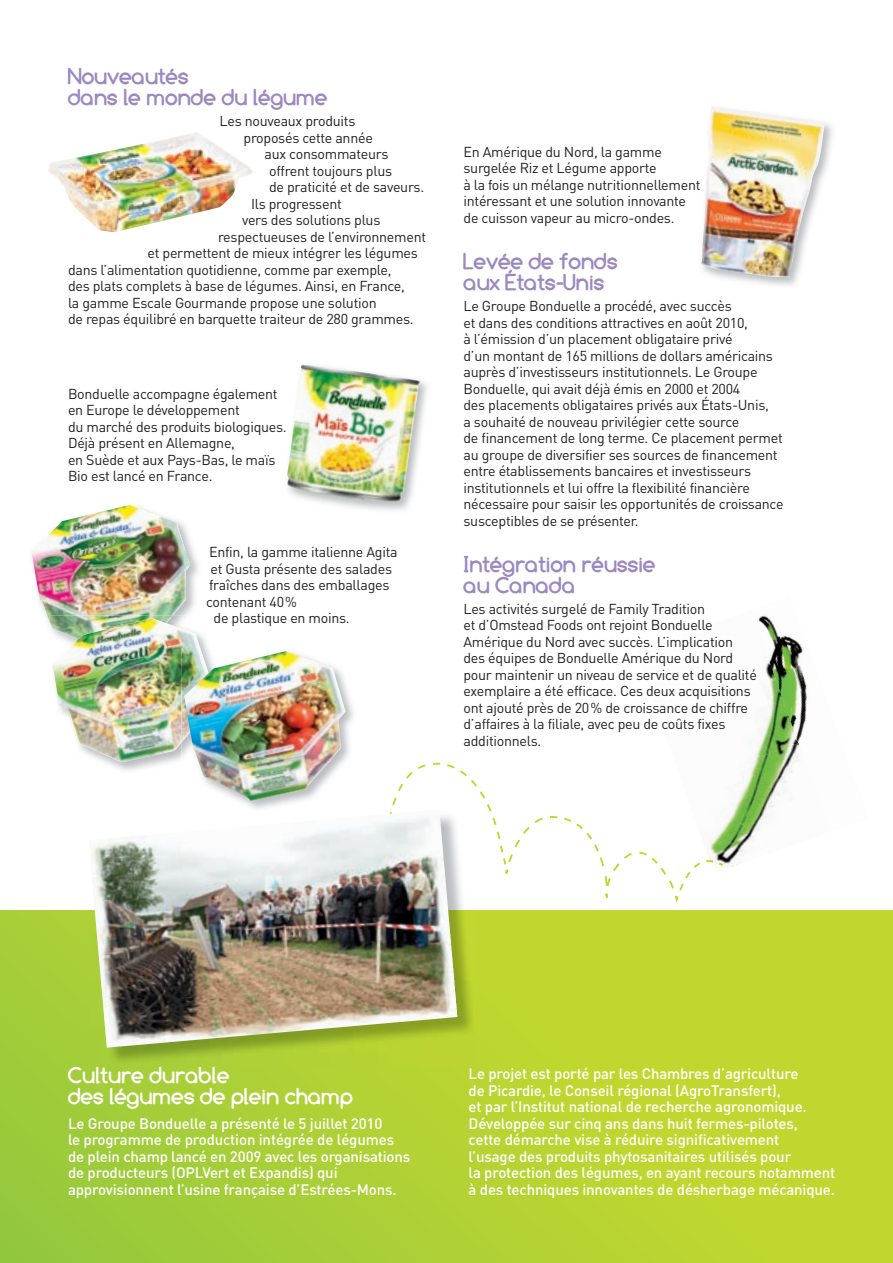
<style>
.page{position:relative;width:893px;height:1263px;background:#fff}
.page>*{position:absolute;margin:0;border:0;box-sizing:border-box;transform-origin:0 0}
.t1{font:700 22.5px/21px "Comfortaa";color:#9c88c0}
.t2{font:700 22.5px/21px "Comfortaa";color:#fff}
.t3{font:500 15px/16.5px "DIN";letter-spacing:-.01em;color:#fff}
.t4{font:14.25px/16.5px "DIN";letter-spacing:-.02em;color:#231f20}
</style>
<div class="page">
<svg style="left:0;top:910px;width:893px;height:353px;background:#b4d233"></svg>
<img style="left:719px;top:123px;width:113px;height:163px">
<img style="left:701px;top:107px;width:124px;height:170px">
<img style="left:287px;top:365px;width:133px;height:138px">
<img style="left:48px;top:542px;width:150px;height:83px">
<img style="left:32px;top:505px;width:158px;height:117px">
<img style="left:173px;top:615px;width:28px;height:33px">
<img style="left:50px;top:615px;width:123px;height:21px">
<img style="left:53px;top:618px;width:147px;height:144px">
<img style="left:181px;top:648px;width:28px;height:95px">
<img style="left:184px;top:651px;width:162px;height:150px">
<svg style="left:392px;top:763px;width:290px;height:140px"></svg>
<img style="left:90px;top:811px;width:385px;height:254px">
<img style="left:89px;top:809px;width:368px;height:239px">
<img style="left:48px;top:132px;width:205px;height:100px">
<img style="left:636px;top:763px;width:46px;height:21px">
<img style="left:752px;top:615px;width:56px;height:128px">
<img style="left:708px;top:743px;width:92px;height:126px">
<img style="left:752px;top:669px;width:5px;height:14px">
<svg style="left:679px;top:860px;width:34px;height:30px"></svg>
<svg style="left:719px;top:863px;width:4px;height:3px"></svg>
<h1 class="t1" style="left:68px;top:66px;width:261px">Nouveautés<br>dans le monde du légume</h1>
<p class="t4" style="left:220px;top:114px;width:137px">Les nouveaux produits</p>
<p class="t4" style="left:244px;top:131px;width:131px">proposés cette année</p>
<p class="t4" style="left:265px;top:147px;width:125px">aux consommateurs</p>
<p class="t4" style="left:269px;top:164px;width:125px">offrent toujours plus</p>
<p class="t4" style="left:269px;top:180px;width:157px">de praticité et de saveurs.</p>
<p class="t4" style="left:251px;top:197px;width:92px">Ils progressent</p>
<p class="t4" style="left:242px;top:213px;width:140px">vers des solutions plus</p>
<p class="t4" style="left:218px;top:230px;width:210px">respectueuses de l’environnement</p>
<p class="t4" style="left:148px;top:246px;width:272px">et permettent de mieux intégrer les légumes</p>
<p class="t4" style="left:68px;top:263px;width:325px">dans l’alimentation quotidienne, comme par exemple,</p>
<p class="t4" style="left:68px;top:279px;width:338px">des plats complets à base de légumes. Ainsi, en France,</p>
<p class="t4" style="left:68px;top:296px;width:310px">la gamme Escale Gourmande propose une solution</p>
<p class="t4" style="left:68px;top:312px;width:347px">de repas équilibré en barquette traiteur de 280 grammes.</p>
<p class="t4" style="left:68px;top:387px;width:220px">Bonduelle accompagne également en Europe le développement<br>du marché des produits biologiques.<br>Déjà présent en Allemagne,<br>en Suède et aux Pays-Bas, le maïs<br>Bio est lancé en France.</p>
<p class="t4" style="left:209px;top:545px;width:190px">Enfin, la gamme italienne Agita</p>
<p class="t4" style="left:211px;top:562px;width:183px">et Gusta présente des salades</p>
<p class="t4" style="left:209px;top:578px;width:182px">fraîches dans des emballages</p>
<p class="t4" style="left:206px;top:595px;width:93px">contenant 40 %</p>
<p class="t4" style="left:214px;top:611px;width:138px">de plastique en moins.</p>
<p class="t4" style="left:463px;top:145px;width:238px">En Amérique du Nord, la gamme surgelée Riz et Légume apporte<br>à la fois un mélange nutritionnellement intéressant et une solution innovante de cuisson vapeur au micro-ondes.</p>
<h1 class="t1" style="left:463px;top:251px;width:156px">Levée de fonds aux États-Unis</h1>
<p class="t4" style="left:463px;top:299px;width:322px">Le Groupe Bonduelle a procédé, avec succès<br>et dans des conditions attractives en août 2010,<br>à l’émission d’un placement obligataire privé<br>d’un montant de 165 millions de dollars américains auprès d’investisseurs institutionnels. Le Groupe Bonduelle, qui avait déjà émis en 2000 et 2004<br>des placements obligataires privés aux États-Unis,<br>a souhaité de nouveau privilégier cette source<br>de financement de long terme. Ce placement permet au groupe de diversifier ses sources de financement entre établissements bancaires et investisseurs institutionnels et lui offre la flexibilité financière nécessaire pour saisir les opportunités de croissance susceptibles de se présenter.</p>
<h1 class="t1" style="left:463px;top:554px;width:194px">Intégration réussie au Canada</h1>
<p class="t4" style="left:463px;top:602px;width:271px">Les activités surgelé de Family Tradition<br>et d’Omstead Foods ont rejoint Bonduelle<br>Amérique du Nord avec succès. Limplication</p>
<p class="t4" style="left:463px;top:635px;width:295px;text-indent:199px">’<br>des équipes de Bonduelle Amérique du Nord pour maintenir un niveau de service et de qualité exemplaire a été efficace. Ces deux acquisitions ont ajouté près de 20 % de croissance de chiffre d’affaires à la filiale, avec peu de coûts fixes additionnels.</p>
<h1 class="t2" style="left:68px;top:1064px;width:287px">Culture durable<br>des légumes de plein champ</h1>
<p class="t3" style="left:68px;top:1117px;width:344px">Le Groupe Bonduelle a présenté le 5 juillet 2010<br>le programme de production intégrée de légumes de plein champ lancé en 2009 avec les organisations de producteurs (OPLVert et Expandis) qui approvisionnent l’usine française d’Estrées-Mons.</p>
<p class="t3" style="left:469px;top:1067px;width:368px">Le projet est porté par les Chambres d’agriculture<br>de Picardie, le Conseil régional (AgroTransfert),<br>et par l’Institut national de recherche agronomique.<br>Développée sur cinq ans dans huit fermes-pilotes,<br>cette démarche vise à réduire significativement<br>l’usage des produits phytosanitaires utilisés pour<br>la protection des légumes, en ayant recours notamment à des techniques innovantes de désherbage mécanique.</p>
</div>
